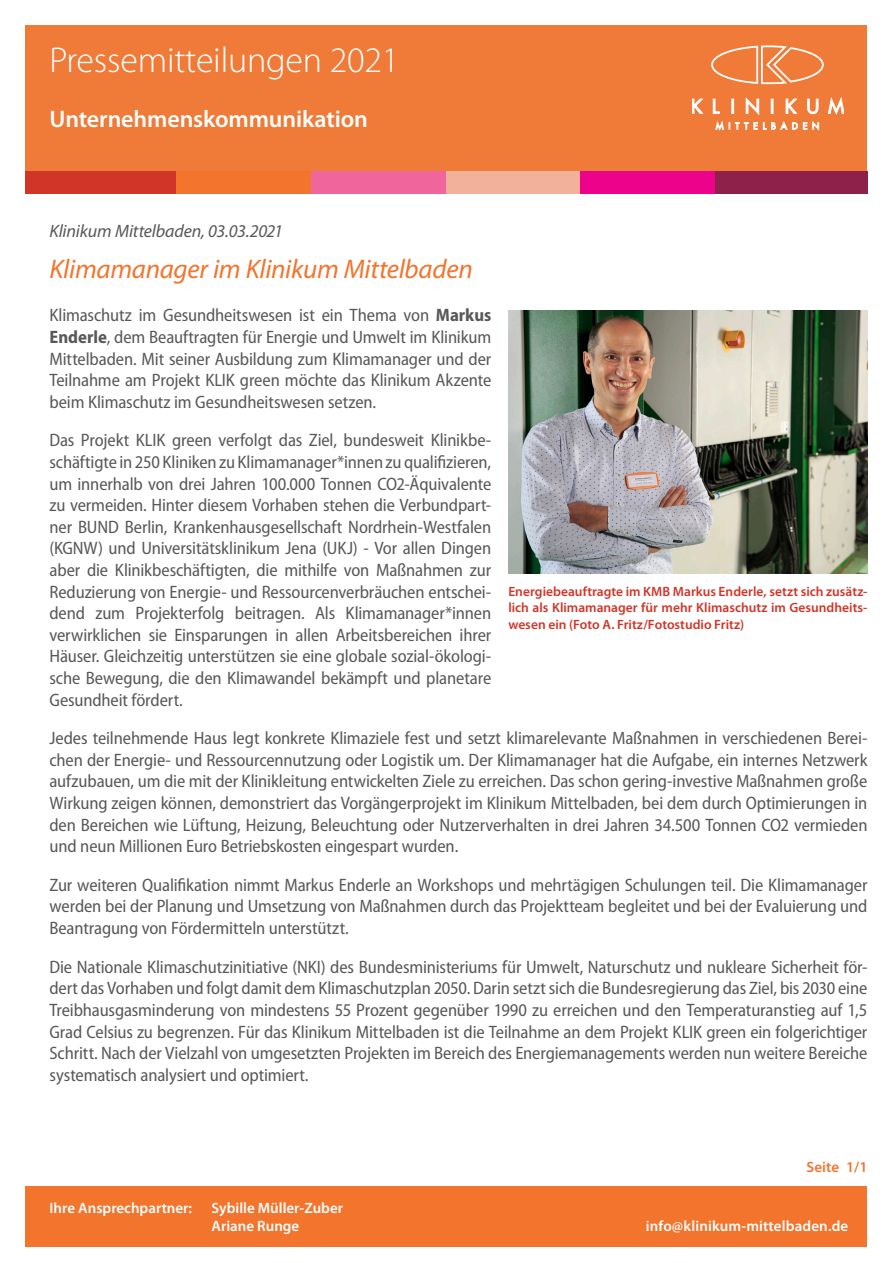
<style>
.page{position:relative;width:893px;height:1263px;background:#fff}
.page>*{position:absolute;margin:0;border:0;box-sizing:border-box;transform-origin:0 0}
.t1{font:300 36px "Myriad Pro";letter-spacing:-.005em;color:#fff}
.t2{font:italic 27px "Myriad Pro";letter-spacing:-.01em;color:#f3742c}
.t3{font:600 24px "Myriad Pro";letter-spacing:-.005em;color:#fff}
.t4{font:semi-condensed 18px/21.6px "Myriad Pro";letter-spacing:-.01em;color:#57585a;text-align:justify}
.t5{font:italic 18px "Myriad Pro";letter-spacing:-.01em;color:#57585a}
.t6{font:600 15px/18px "Myriad Pro";color:#fff}
.t7{font:600 15px "Myriad Pro";letter-spacing:.01em;color:#f3742c}
.t8{font:600 13.5px/16.2px "Myriad Pro";color:#d03528;text-align:justify}
.s1{font-weight:700}
</style>
<div class="page">
<div style="left:26px;top:26px;width:841px;height:156px;background:#f07a37"></div>
<div style="left:26px;top:171px;width:150px;height:22px;background:#d03528"></div>
<div style="left:176px;top:171px;width:135px;height:22px;background:#f3742c"></div>
<div style="left:311px;top:171px;width:135px;height:22px;background:#f0659c"></div>
<div style="left:446px;top:171px;width:134px;height:22px;background:#f1b19a"></div>
<div style="left:580px;top:171px;width:135px;height:22px;background:#ed028c"></div>
<div style="left:715px;top:171px;width:152px;height:22px;background:#8e214a"></div>
<svg style="left:692px;top:99px;width:11px;height:15px"></svg>
<svg style="left:713px;top:97px;width:106px;height:33px"></svg>
<svg style="left:828px;top:97px;width:16px;height:17px"></svg>
<svg style="left:711px;top:45px;width:113px;height:40px"></svg>
<div style="left:26px;top:1186px;width:841px;height:60px;background:#f3742c"></div>
<img style="left:508px;top:310px;width:359px;height:263px">
<h1 class="t1" style="left:49px;top:41px;width:351px">Pressemitteilungen 2021</h1>
<h3 class="t3" style="left:49px;top:105px;width:320px">Unternehmenskommunikation</h3>
<p class="t5" style="left:49px;top:222px;width:235px">Klinikum Mittelbaden, 03.03.2021</p>
<h2 class="t2" style="left:49px;top:255px;width:425px">Klimamanager im Klinikum Mittelbaden</h2>
<p class="t4" style="left:49px;top:305px;width:443px">Klimaschutz im Gesundheitswesen ist ein Thema von <span class="s1">Markus Enderle</span>, dem Beauftragten für Energie und Umwelt im Klinikum Mittelbaden. Mit seiner Ausbildung zum Klimamanager und der Teilnahme am Projekt KLIK green möchte das Klinikum Akzente beim Klimaschutz im Gesundheitswesen setzen.</p>
<p class="t4" style="left:49px;top:430px;width:443px">Das Projekt KLIK green verfolgt das Ziel, bundesweit Klinikbe&shy;schäftigte in 250 Kliniken zu Klimamanager*innen zu qualifizieren, um innerhalb von drei Jahren 100.000 Tonnen CO2-Äquivalente zu vermeiden. Hinter diesem Vorhaben stehen die Verbundpart&shy;ner BUND Berlin, Krankenhausgesellschaft Nordrhein-Westfalen (KGNW) und Universitätsklinikum Jena (UKJ) - Vor allen Dingen aber die Klinikbeschäftigten, die mithilfe von Maßnahmen zur Reduzierung von Energie- und Ressourcenverbräuchen entschei&shy;dend zum Projekterfolg beitragen. Als Klimamanager*innen verwirklichen sie Einsparungen in allen Arbeitsbereichen ihrer Häuser. Gleichzeitig unterstützen sie eine globale sozial-ökologi&shy;sche Bewegung, die den Klimawandel bekämpft und planetare Gesundheit fördert.</p>
<p class="t4" style="left:49px;top:728px;width:819px">Jedes teilnehmende Haus legt konkrete Klimaziele fest und setzt klimarelevante Maßnahmen in verschiedenen Berei&shy;chen der Energie- und Ressourcennutzung oder Logistik um. Der Klimamanager hat die Aufgabe, ein internes Netzwerk aufzubauen, um die mit der Klinikleitung entwickelten Ziele zu erreichen. Das schon gering-investive Maßnahmen große Wirkung zeigen können, demonstriert das Vorgängerprojekt im Klinikum Mittelbaden, bei dem durch Optimierungen in den Bereichen wie Lüftung, Heizung, Beleuchtung oder Nutzerverhalten in drei Jahren 34.500 Tonnen CO2 vermieden und neun Millionen Euro Betriebskosten eingespart wurden.</p>
<p class="t4" style="left:49px;top:874px;width:819px">Zur weiteren Qualifikation nimmt Markus Enderle an Workshops und mehrtägigen Schulungen teil. Die Klimamanager werden bei der Planung und Umsetzung von Maßnahmen durch das Projektteam begleitet und bei der Evaluierung und Beantragung von Fördermitteln unterstützt.</p>
<p class="t4" style="left:49px;top:956px;width:819px">Die Nationale Klimaschutzinitiative (NKI) des Bundesministeriums für Umwelt, Naturschutz und nukleare Sicherheit för&shy;dert das Vorhaben und folgt damit dem Klimaschutzplan 2050. Darin setzt sich die Bundesregierung das Ziel, bis 2030 eine Treibhausgasminderung von mindestens 55 Prozent gegenüber 1990 zu erreichen und den Temperaturanstieg auf 1,5<br>Grad Celsius zu begrenzen. Für das Klinikum Mittelbaden ist die Teilnahme an dem Projekt KLIK green ein folgerichtiger Schritt. Nach der Vielzahl von umgesetzten Projekten im Bereich des Energiemanagements werden nun weitere Bereiche systematisch analysiert und optimiert.</p>
<p class="t8" style="left:508px;top:584px;width:361px">Energiebeauftragte im KMB Markus Enderle, setzt sich zusätz&shy;lich als Klimamanager für mehr Klimaschutz im Gesundheits&shy;wesen ein (Foto A. Fritz/Fotostudio Fritz)</p>
<p class="t6" style="left:50px;top:1199px;width:144px">Ihre Ansprechpartner:</p>
<p class="t6" style="left:212px;top:1199px;width:133px">Sybille Müller-Zuber<br>Ariane Runge</p>
<p class="t7" style="left:806px;top:1159px;width:63px">Seite 1/1</p>
<p class="t6" style="left:646px;top:1217px;width:204px">info@klinikum-mittelbaden.de</p>
</div>
